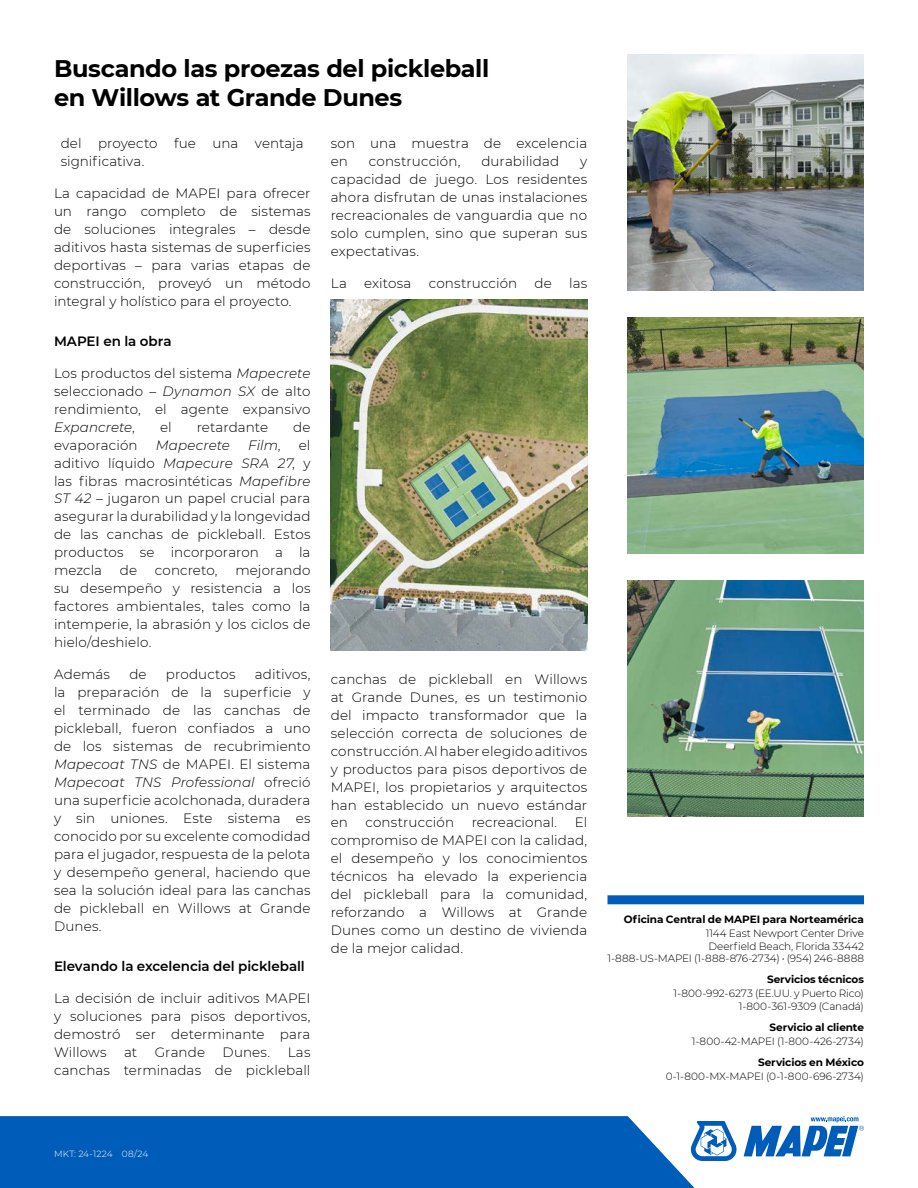
<style>
.page{position:relative;width:918px;height:1188px;background:#fff}
.page>*{position:absolute;margin:0;border:0;box-sizing:border-box;transform-origin:0 0}
.t1{font:700 24px/28.8px "Montserrat";letter-spacing:-.015em;color:#000}
.t2{font:300 13.5px/18px "Montserrat";letter-spacing:.01em;color:#000;text-align:justify}
.t3{font:600 13.5px "Montserrat";letter-spacing:-.005em;color:#000}
.t4{font:italic 300 13.5px "Montserrat";color:#000}
.t5{font:300 10.5px/12.6px "Montserrat";letter-spacing:-.01em;color:#000;text-align:right}
.t6{font:700 10.5px "Montserrat";letter-spacing:-.01em;color:#000}
.t7{font:300 9px "Montserrat";letter-spacing:.01em;color:#fff}
.s1{font-style:italic}
.s2{font-style:normal}
</style>
<div class="page">
<img style="left:628px;top:580px;width:236px;height:237px">
<img style="left:628px;top:317px;width:236px;height:237px">
<div style="left:0;top:1116px;width:694px;height:72px;background:#005cb9"></div>
<svg style="left:691px;top:1121px;width:46px;height:40px"></svg>
<svg style="left:744px;top:1116px;width:120px;height:40px"></svg>
<img style="left:331px;top:300px;width:256px;height:351px">
<img style="left:628px;top:54px;width:236px;height:236px">
<div style="left:608px;top:895px;width:256px;height:9px;background:#005cb9"></div>
<h1 class="t1" style="left:54px;top:53px;width:437px">Buscando las proezas del pickleball en Willows at Grande Dunes</h1>
<p class="t2" style="left:61px;top:134px;width:244px">del proyecto fue una ventaja significativa.</p>
<p class="t2" style="left:54px;top:183px;width:258px">La capacidad de MAPEI para ofrecer un rango completo de sistemas de soluciones integrales – desde aditivos hasta sistemas de superficies deportivas – para varias etapas de construcción, proveyó un método integral y holístico para el proyecto.</p>
<p class="t3" style="left:54px;top:332px;width:119px">MAPEI en la obra</p>
<p class="t2" style="left:54px;top:363px;width:258px">Los productos del sistema <span class="s1">Mapecrete </span>seleccionado – <span class="s1">Dynamon SX</span> de alto rendimiento, el agente expansivo <span class="s1">Expancrete</span>,</p>
<p class="t2" style="left:160px;top:417px;width:13px">el</p>
<p class="t2" style="left:197px;top:417px;width:73px">retardante</p>
<p class="t2" style="left:293px;top:417px;width:19px">de</p>
<p class="t2" style="left:54px;top:435px;width:258px;text-indent:245px">el aditivo líquido <span class="s1">Mapecure SRA 27</span>, y las fibras macrosintéticas <span class="s1">Mapefibre ST 42</span> – jugaron un papel crucial para asegurar la durabilidad y la longevidad de las canchas de pickleball. Estos productos se incorporaron a la mezcla</p>
<p class="t2" style="left:54px;top:435px;width:85px">evaporación</p>
<p class="t4" style="left:156px;top:436px;width:76px">Mapecrete</p>
<p class="t4" style="left:248px;top:436px;width:34px">Film<span class="s2">,</span></p>
<p class="t2" style="left:54px;top:561px;width:258px;text-indent:181px">mejorando su desempeño y resistencia a los factores ambientales, tales como la intemperie, la abrasión y los ciclos de hielo/deshielo.</p>
<p class="t2" style="left:54px;top:665px;width:58px">Además</p>
<p class="t2" style="left:129px;top:665px;width:19px">de</p>
<p class="t2" style="left:166px;top:665px;width:71px">productos</p>
<p class="t2" style="left:120px;top:561px;width:19px">de</p>
<p class="t2" style="left:155px;top:561px;width:64px">concreto,</p>
<p class="t2" style="left:54px;top:665px;width:258px;text-indent:201px">aditivos, la preparación de la superficie y el terminado de las canchas de pickleball, fueron confiados a uno de los sistemas de recubrimiento <span class="s1">Mapecoat TNS</span> de MAPEI. El sistema <span class="s1">Mapecoat TNS Professional</span> ofreció una superficie acolchonada, duradera y sin uniones. Este sistema es conocido por su excelente comodidad para el jugador, respuesta de la pelota y desempeño general, haciendo que sea la solución ideal para las canchas de pickleball en Willows at Grande Dunes.</p>
<p class="t3" style="left:54px;top:957px;width:252px">Elevando la excelencia del pickleball</p>
<p class="t2" style="left:54px;top:989px;width:258px">La decisión de incluir aditivos MAPEI y soluciones para pisos deportivos, demostró ser determinante para Willows</p>
<p class="t2" style="left:124px;top:1043px;width:15px">at</p>
<p class="t2" style="left:155px;top:1043px;width:52px">Grande</p>
<p class="t2" style="left:223px;top:1043px;width:49px">Dunes.</p>
<p class="t2" style="left:54px;top:1043px;width:258px;text-align:right">Las<br>canchas terminadas de pickleball</p>
<p class="t2" style="left:331px;top:134px;width:258px">son una muestra de excelencia en</p>
<p class="t2" style="left:369px;top:152px;width:93px">construcción,</p>
<p class="t2" style="left:481px;top:152px;width:79px">durabilidad</p>
<p class="t2" style="left:331px;top:152px;width:258px;text-indent:249px">y capacidad de juego. Los residentes ahora disfrutan de unas instalaciones recreacionales de vanguardia que no solo cumplen, sino que superan sus expectativas.</p>
<p class="t2" style="left:331px;top:273px;width:18px">La</p>
<p class="t2" style="left:364px;top:273px;width:49px">exitosa</p>
<p class="t2" style="left:429px;top:273px;width:90px">construcción</p>
<p class="t2" style="left:535px;top:273px;width:19px">de</p>
<p class="t2" style="left:569px;top:273px;width:20px">las</p>
<p class="t2" style="left:331px;top:669px;width:258px">canchas de pickleball en Willows at Grande Dunes, es un testimonio del impacto transformador que la selección correcta de soluciones de construcción. Al haber elegido aditivos y productos para pisos deportivos de MAPEI, los propietarios y arquitectos han establecido un nuevo estándar en</p>
<p class="t2" style="left:331px;top:813px;width:258px;text-indent:244px">El compromiso de MAPEI con la calidad, el desempeño y los conocimientos técnicos ha elevado la experiencia del pickleball para la comunidad, reforzando a Willows at Grande Dunes como un destino de vivienda de la mejor calidad.</p>
<p class="t2" style="left:366px;top:813px;width:90px">construcción</p>
<p class="t2" style="left:472px;top:813px;width:87px">recreacional.</p>
<p class="t6" style="left:624px;top:912px;width:242px">Oficina Central de MAPEI para Norteamérica</p>
<p class="t5" style="left:607px;top:927px;width:258px">1144 East Newport Center Drive<br>Deerfield Beach, Florida 33442<br>1-888-US-MAPEI (1-888-876-2734) • (954) 246-8888</p>
<p class="t6" style="left:767px;top:972px;width:98px">Servicios técnicos</p>
<p class="t5" style="left:674px;top:987px;width:192px">1-800-992-6273 (EE.UU. y Puerto Rico)<br>1-800-361-9309 (Canadá)</p>
<p class="t6" style="left:770px;top:1020px;width:96px">Servicio al cliente</p>
<p class="t5" style="left:692px;top:1035px;width:174px">1-800-42-MAPEI (1-800-426-2734)</p>
<p class="t6" style="left:758px;top:1055px;width:107px">Servicios en México</p>
<p class="t5" style="left:666px;top:1070px;width:200px">0-1-800-MX-MAPEI (0-1-800-696-2734)</p>
<p class="t7" style="left:54px;top:1147px;width:96px">MKT: 24-1224 08/24</p>
</div>
